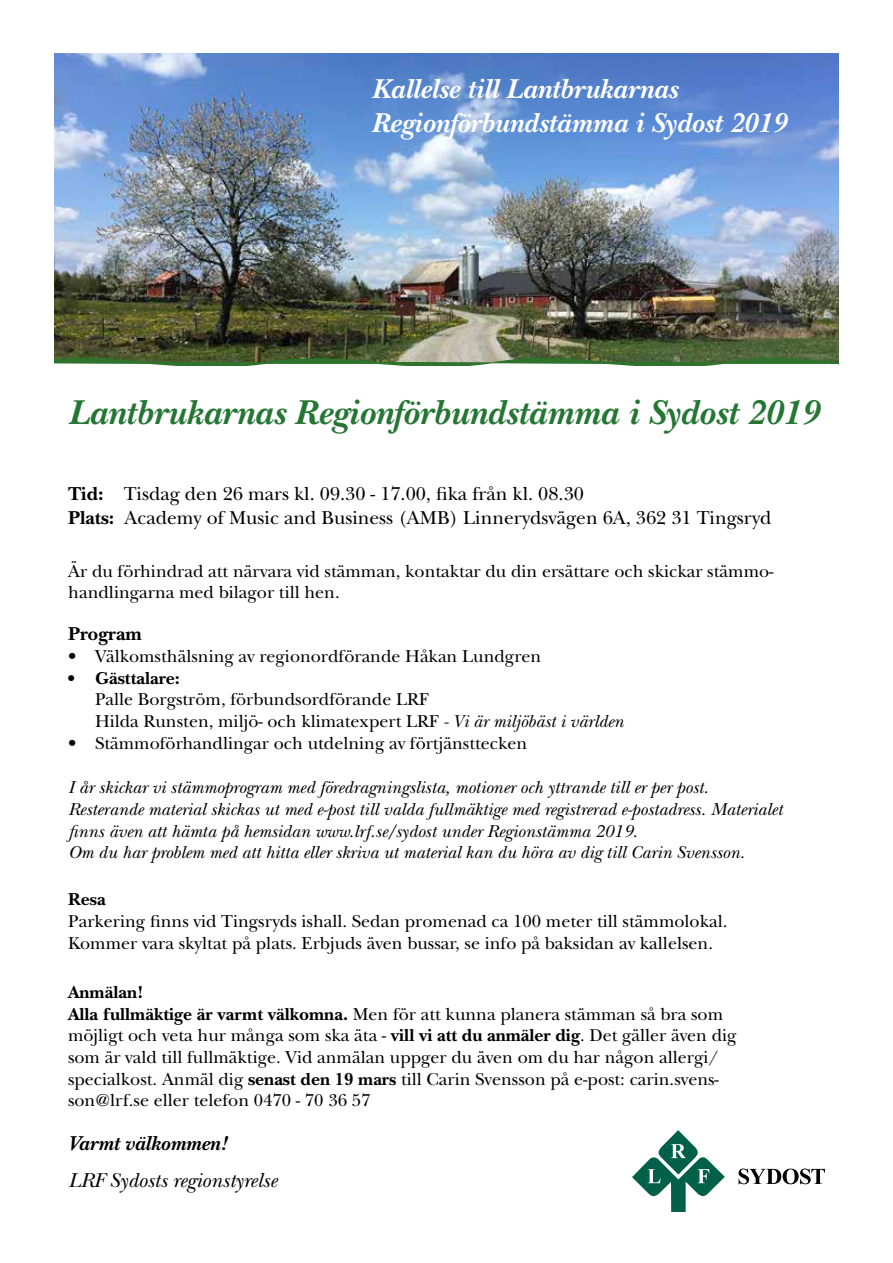
<style>
.page{position:relative;width:893px;height:1263px;background:#fff}
.page>*{position:absolute;margin:0;border:0;box-sizing:border-box;transform-origin:0 0}
.t1{font:italic 700 36px "New Baskerville Std";color:#247633}
.t2{font:italic 700 28.5px/34.2px "New Baskerville Std";color:#fff}
.t3{font:italic 21px "New Baskerville Std";color:#000}
.t4{font:italic 700 21px "New Baskerville Std";color:#000}
.t5{font:19.5px/23.4px "New Baskerville Std";color:#000}
.t6{font:700 19.5px "New Baskerville Std";color:#000}
.t7{font:18px/21.6px "New Baskerville Std";color:#000}
.t8{font:italic 18px/21.6px "New Baskerville Std";color:#000}
.t9{font:700 18px "New Baskerville Std";color:#000}
.s1{font-weight:700}
.s2{font-style:italic}
</style>
<div class="page">
<img style="left:54px;top:53px;width:785px;height:305px">
<svg style="left:738px;top:1168px;width:87px;height:16px"></svg>
<svg style="left:632px;top:1130px;width:93px;height:82px"></svg>
<svg style="left:54px;top:358px;width:785px;height:8px"></svg>
<h2 class="t2" style="left:371px;top:72px;width:416px">Kallelse till Lantbrukarnas<br>Regionförbundstämma i Sydost 2019</h2>
<h1 class="t1" style="left:68px;top:392px;width:752px">Lantbrukarnas Regionförbundstämma i Sydost 2019</h1>
<p class="t5" style="left:68px;top:482px;width:705px"><span class="s1">Tid:</span> Tisdag den 26 mars kl. 09.30 - 17.00, fika från kl. 08.30<br><span class="s1">Plats:</span> Academy of Music and Business (AMB) Linnerydsvägen 6A, 362 31 Tingsryd</p>
<p class="t7" style="left:68px;top:560px;width:707px">Är du förhindrad att närvara vid stämman, kontaktar du din ersättare och skickar stämmo&shy;handlingarna med bilagor till hen.</p>
<p class="t6" style="left:68px;top:623px;width:75px">Program</p>
<p class="t7" style="left:68px;top:646px;width:475px">• Välkomsthälsning av regionordförande Håkan Lundgren</p>
<p class="t9" style="left:68px;top:667px;width:113px">• Gästtalare:</p>
<p class="t7" style="left:95px;top:689px;width:530px">Palle Borgström, förbundsordförande LRF<br>Hilda Runsten, miljö- och klimatexpert LRF <span class="s2">- Vi är miljöbäst i världen</span></p>
<p class="t7" style="left:68px;top:732px;width:461px">• Stämmoförhandlingar och utdelning av förtjänsttecken</p>
<p class="t8" style="left:68px;top:777px;width:716px">I år skickar vi stämmoprogram med föredragningslista, motioner och yttrande till er per post.<br>Resterande material skickas ut med e-post till valda fullmäktige med registrerad e-postadress. Materialet finns även att hämta på hemsidan www.lrf.se/sydost under Regionstämma 2019.<br>Om du har problem med att hitta eller skriva ut material kan du höra av dig till Carin Svensson.</p>
<p class="t9" style="left:68px;top:889px;width:39px">Resa</p>
<p class="t7" style="left:68px;top:910px;width:661px">Parkering finns vid Tingsryds ishall. Sedan promenad ca 100 meter till stämmolokal.<br>Kommer vara skyltat på plats. Erbjuds även bussar, se info på baksidan av kallelsen.</p>
<p class="t7" style="left:68px;top:982px;width:670px"><span class="s1">Anmälan!<br>Alla fullmäktige är varmt välkomna.</span> Men för att kunna planera stämman så bra som möjligt och veta hur många som ska äta - <span class="s1">vill vi att du anmäler dig</span>. Det gäller även dig som är vald till fullmäktige. Vid anmälan uppger du även om du har någon allergi/ specialkost. Anmäl dig <span class="s1">senast den 19 mars</span> till Carin Svensson på e-post: carin.svens&shy;son@lrf.se eller telefon 0470 - 70 36 57</p>
<p class="t4" style="left:68px;top:1131px;width:161px">Varmt välkommen!</p>
<p class="t3" style="left:68px;top:1168px;width:210px">LRF Sydosts regionstyrelse</p>
</div>
